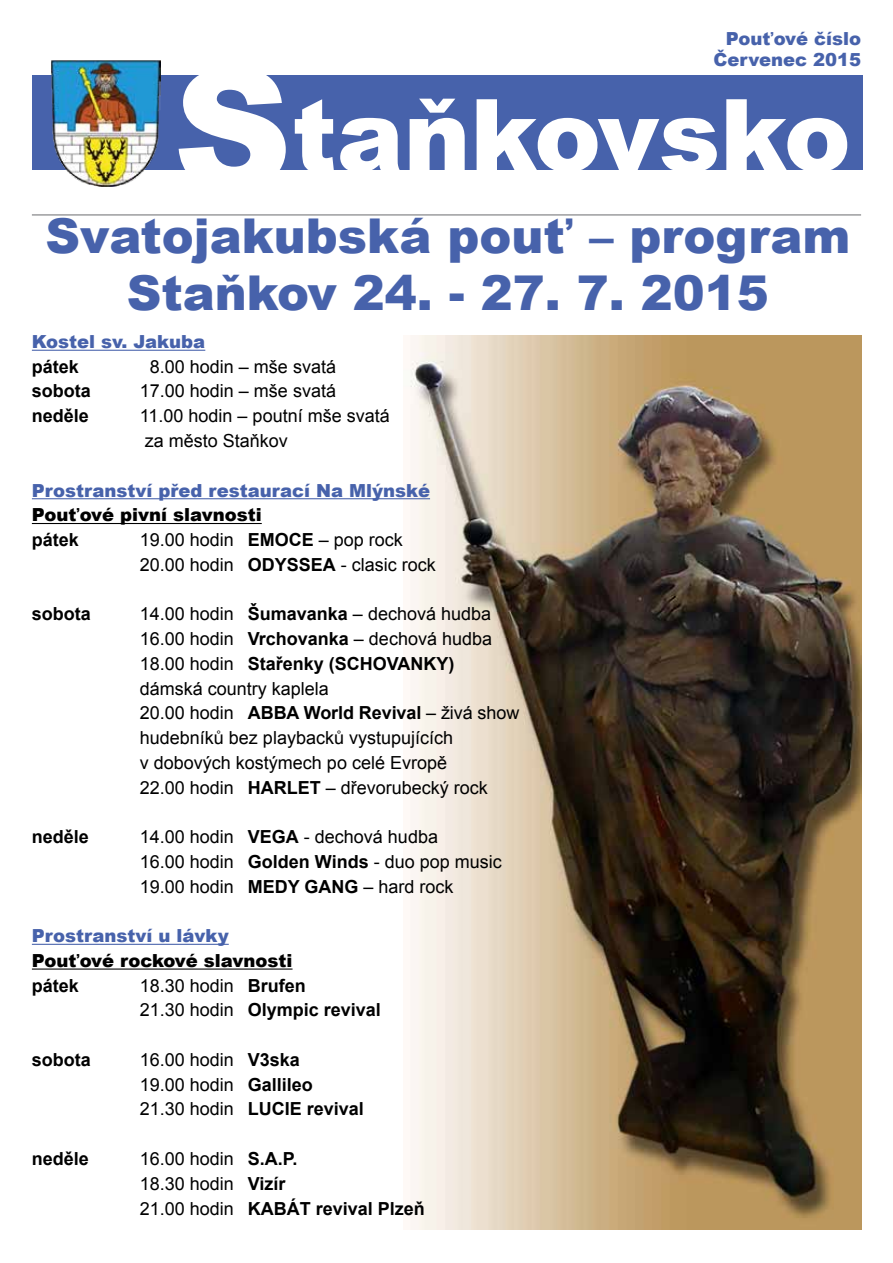
<style>
.page{position:relative;width:893px;height:1263px;background:#fff}
.page>*{position:absolute;margin:0;border:0;box-sizing:border-box;transform-origin:0 0}
.t1{font:900 48px/57.6px "Arial";color:#4762ab;text-align:center}
.t2{font:18px/24.8px "Arial";color:#000}
.t3{font:900 18px/21.6px "Arial";color:#4762ab;text-align:right}
.t4{font:700 18px "Arial";color:#000}
.t5{font:900 18px "Arial";color:#000}
.s1{font-weight:700}
</style>
<div class="page">
<img style="left:404px;top:336px;width:457px;height:893px">
<div style="left:32px;top:75px;width:830px;height:95px;background:#4762ab"></div>
<svg style="left:179px;top:75px;width:668px;height:95px"></svg>
<hr style="left:32px;top:214px;width:829px;height:2px;background:#9c9d9f">
<img style="left:51px;top:60px;width:110px;height:127px">
<hr style="left:32px;top:350px;width:173px;height:1px;background:#4762ab">
<hr style="left:32px;top:498px;width:398px;height:1px;background:#4762ab">
<hr style="left:32px;top:523px;width:230px;height:1px;background:#000">
<hr style="left:32px;top:944px;width:197px;height:1px;background:#4762ab">
<hr style="left:32px;top:968px;width:261px;height:1px;background:#000">
<p class="t3" style="left:713px;top:27px;width:149px">Pouťové číslo<br>Červenec 2015</p>
<h1 class="t1" style="left:45px;top:205px;width:807px">Svatojakubská pouť – program<br>Staňkov 24. - 27. 7. 2015</h1>
<p class="t3" style="left:32px;top:330px;width:175px">Kostel sv. Jakuba</p>
<p class="t4" style="left:32px;top:354px;width:49px">pátek</p>
<p class="t2" style="left:150px;top:354px;width:188px">8.00 hodin – mše svatá</p>
<p class="t4" style="left:32px;top:379px;width:61px">sobota</p>
<p class="t2" style="left:140px;top:379px;width:198px">17.00 hodin – mše svatá</p>
<p class="t4" style="left:32px;top:404px;width:59px">neděle</p>
<p class="t2" style="left:140px;top:404px;width:251px">11.00 hodin – poutní mše svatá za město Staňkov</p>
<p class="t3" style="left:32px;top:479px;width:400px">Prostranství před restaurací Na Mlýnské</p>
<p class="t5" style="left:32px;top:502px;width:231px">Pouťové pivní slavnosti</p>
<p class="t4" style="left:32px;top:528px;width:49px">pátek</p>
<p class="t2" style="left:140px;top:527px;width:298px">19.00 hodin <span class="s1">EMOCE</span> – pop rock<br>20.00 hodin <span class="s1">ODYSSEA</span> - clasic rock</p>
<p class="t4" style="left:32px;top:602px;width:61px">sobota</p>
<p class="t2" style="left:140px;top:602px;width:381px">14.00 hodin <span class="s1">Šumavanka</span> – dechová hudba 16.00 hodin <span class="s1">Vrchovanka</span> – dechová hudba 18.00 hodin <span class="s1">Stařenky (SCHOVANKY) </span>dámská country kaplela<br>20.00 hodin <span class="s1">ABBA World Revival</span> – živá show hudebníků bez playbacků vystupujících<br>v dobových kostýmech po celé Evropě<br>22.00 hodin <span class="s1">HARLET</span> – dřevorubecký rock</p>
<p class="t4" style="left:32px;top:825px;width:59px">neděle</p>
<p class="t2" style="left:140px;top:824px;width:363px">14.00 hodin <span class="s1">VEGA</span> - dechová hudba<br>16.00 hodin <span class="s1">Golden Winds</span> - duo pop music<br>19.00 hodin <span class="s1">MEDY GANG</span> – hard rock</p>
<p class="t3" style="left:32px;top:924px;width:198px">Prostranství u lávky</p>
<p class="t5" style="left:32px;top:947px;width:262px">Pouťové rockové slavnosti</p>
<p class="t4" style="left:32px;top:973px;width:49px">pátek</p>
<p class="t2" style="left:140px;top:973px;width:243px">18.30 hodin <span class="s1">Brufen<br></span>21.30 hodin <span class="s1">Olympic revival</span></p>
<p class="t4" style="left:32px;top:1047px;width:61px">sobota</p>
<p class="t2" style="left:140px;top:1047px;width:226px">16.00 hodin <span class="s1">V3ska<br></span>19.00 hodin <span class="s1">Gallileo<br></span>21.30 hodin <span class="s1">LUCIE revival</span></p>
<p class="t4" style="left:32px;top:1146px;width:59px">neděle</p>
<p class="t2" style="left:140px;top:1146px;width:287px;line-height:25.2px">16.00 hodin <span class="s1">S.A.P.<br></span>18.30 hodin <span class="s1">Vizír<br></span>21.00 hodin <span class="s1">KABÁT revival Plzeň</span></p>
</div>
